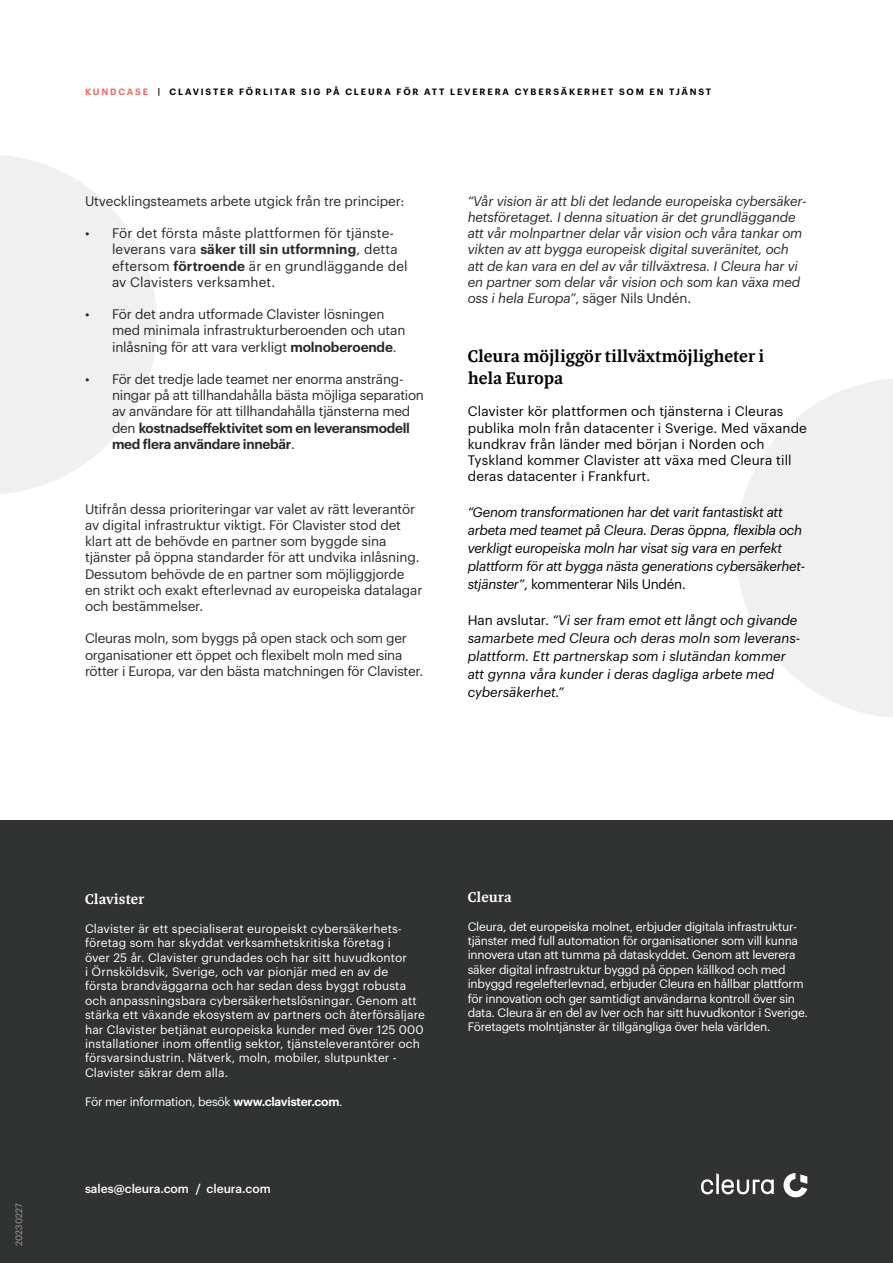
<style>
.page{position:relative;width:893px;height:1263px;background:#fff}
.page>*{position:absolute;margin:0;border:0;box-sizing:border-box;transform-origin:0 0}
.t1{font:700 18px/21.6px "Aleksei";color:#000}
.t2{font:700 15px "Aleksei";letter-spacing:.01em;color:#fff}
.t3{font:13.5px/16.2px "Graphik";letter-spacing:-.01em;color:#292829}
.t4{font:italic 13.5px/16.2px "Graphik";letter-spacing:-.01em;color:#292829}
.t5{font:italic 13.5px/18px "Graphik";letter-spacing:-.02em;color:#000}
.t6{font:13.5px/16.2px "Graphik";letter-spacing:.01em;color:#000}
.t7{font:italic 13.5px/18px "Graphik";color:#000}
.t8{font:13.5px/16.2px "Graphik";letter-spacing:.01em;color:#292829}
.t9{font:12px/14.4px "Graphik";color:#fff}
.t10{font:12px/14.4px "Graphik";letter-spacing:-.02em;color:#fff}
.t11{font:500 12px "Graphik";color:#fff}
.t12{font:600 9px "Graphik";letter-spacing:.205em;color:#000}
.t13{font:9px "Graphik";color:#a0a1a0}
.s1{color:#f16662}
.s2{font-weight:600}
.s3{font-style:normal}
</style>
<div class="page">
<div style="left:0;top:820px;width:893px;height:443px;background:#313232"></div>
<svg style="left:0;top:155px;width:157px;height:339px;fill:#f0f0f0"></svg>
<svg style="left:736px;top:379px;width:157px;height:339px;fill:#f0f0f0"></svg>
<svg style="left:701px;top:1173px;width:73px;height:21px"></svg>
<svg style="left:783px;top:1173px;width:24px;height:24px"></svg>
<p class="t12" style="left:85px;top:85px;width:628px"><span class="s1">KUNDCASE</span> | CLAVISTER FÖRLITAR SIG PÅ CLEURA FÖR ATT LEVERERA CYBERSÄKERHET SOM EN TJÄNST</p>
<p class="t3" style="left:85px;top:192px;width:321px">Utvecklingsteamets arbete utgick från tre principer:</p>
<p class="t8" style="left:112px;top:224px;width:297px;text-indent:-27px">• För det första måste plattformen för tjänste&shy;leverans vara <span class="s2">säker till sin utformning</span>, detta eftersom <span class="s2">förtroende</span> är en grundläggande del av Clavisters verksamhet.</p>
<p class="t3" style="left:112px;top:305px;width:295px;text-indent:-27px">• För det andra utformade Clavister lösningen med minimala infrastrukturberoenden och utan inlåsning för att vara verkligt <span class="s2">molnoberoende</span>.</p>
<p class="t3" style="left:112px;top:370px;width:313px;text-indent:-27px">• För det tredje lade teamet ner enorma ansträng&shy;ningar på att tillhandahålla bästa möjliga separation av användare för att tillhandahålla tjänsterna med den <span class="s2">kostnadseffektivitet som en leveransmodell med flera användare innebär</span>.</p>
<p class="t3" style="left:85px;top:500px;width:339px">Utifrån dessa prioriteringar var valet av rätt leverantör av digital infrastruktur viktigt. För Clavister stod det klart att de behövde en partner som byggde sina tjänster på öppna standarder för att undvika inlåsning.<br>Dessutom behövde de en partner som möjliggjorde en strikt och exakt efterlevnad av europeiska datalagar och bestämmelser.</p>
<p class="t3" style="left:85px;top:629px;width:340px">Cleuras moln, som byggs på open stack och som ger organisationer ett öppet och flexibelt moln med sina rötter i Europa, var den bästa matchningen för Clavister.</p>
<p class="t4" style="left:468px;top:192px;width:340px">“Vår vision är att bli det ledande europeiska cybersäker&shy;hetsföretaget. I denna situation är det grundläggande att vår molnpartner delar vår vision och våra tankar om vikten av att bygga europeisk digital suveränitet, och att de kan vara en del av vår tillväxtresa. I Cleura har vi en partner som delar vår vision och som kan växa med oss i hela Europa”<span class="s3">, säger Nils Undén.</span></p>
<h1 class="t1" style="left:468px;top:345px;width:298px">Cleura möjliggör tillväxtmöjligheter i hela Europa</h1>
<p class="t6" style="left:468px;top:402px;width:341px">Clavister kör plattformen och tjänsterna i Cleuras publika moln från datacenter i Sverige. Med växande kundkrav från länder med början i Norden och Tyskland kommer Clavister att växa med Cleura till deras datacenter i Frankfurt.</p>
<p class="t5" style="left:468px;top:502px;width:339px">“Genom transformationen har det varit fantastiskt att arbeta med teamet på Cleura. Deras öppna, flexibla och verkligt europeiska moln har visat sig vara en perfekt plattform för att bygga nästa generations cybersäkerhet&shy;stjänster”<span class="s3">, kommenterar Nils Undén.</span></p>
<p class="t7" style="left:468px;top:610px;width:334px"><span class="s3">Han avslutar.</span> “Vi ser fram emot ett långt och givande samarbete med Cleura och deras moln som leverans&shy;plattform. Ett partnerskap som i slutändan kommer att gynna våra kunder i deras dagliga arbete med cybersäkerhet.”</p>
<p class="t13" style="left:12px;top:1246px;width:44px;rotate:-90deg">20230227</p>
<p class="t2" style="left:85px;top:889px;width:61px">Clavister</p>
<p class="t9" style="left:85px;top:920px;width:341px">Clavister är ett specialiserat europeiskt cybersäkerhets&shy;företag som har skyddat verksamhetskritiska företag i<br>över 25 år. Clavister grundades och har sitt huvudkontor<br>i Örnsköldsvik, Sverige, och var pionjär med en av de<br>första brandväggarna och har sedan dess byggt robusta och anpassningsbara cybersäkerhetslösningar. Genom att stärka ett växande ekosystem av partners och återförsäljare har Clavister betjänat europeiska kunder med över 125 000 installationer inom offentlig sektor, tjänsteleverantörer och försvarsindustrin. Nätverk, moln, mobiler, slutpunkter - Clavister säkrar dem alla.</p>
<p class="t10" style="left:85px;top:1093px;width:259px">För mer information, besök <span class="s2">www.clavister.com</span>.</p>
<p class="t11" style="left:85px;top:1179px;width:187px">sales@cleura.com / cleura.com</p>
<p class="t2" style="left:468px;top:887px;width:46px">Cleura</p>
<p class="t10" style="left:468px;top:918px;width:342px">Cleura, det europeiska molnet, erbjuder digitala infrastruktur&shy;tjänster med full automation för organisationer som vill kunna innovera utan att tumma på dataskyddet. Genom att leverera säker digital infrastruktur byggd på öppen källkod och med inbyggd regelefterlevnad, erbjuder Cleura en hållbar plattform för innovation och ger samtidigt användarna kontroll över sin data. Cleura är en del av Iver och har sitt huvudkontor i Sverige.<br>Företagets molntjänster är tillgängliga över hela världen.</p>
</div>
